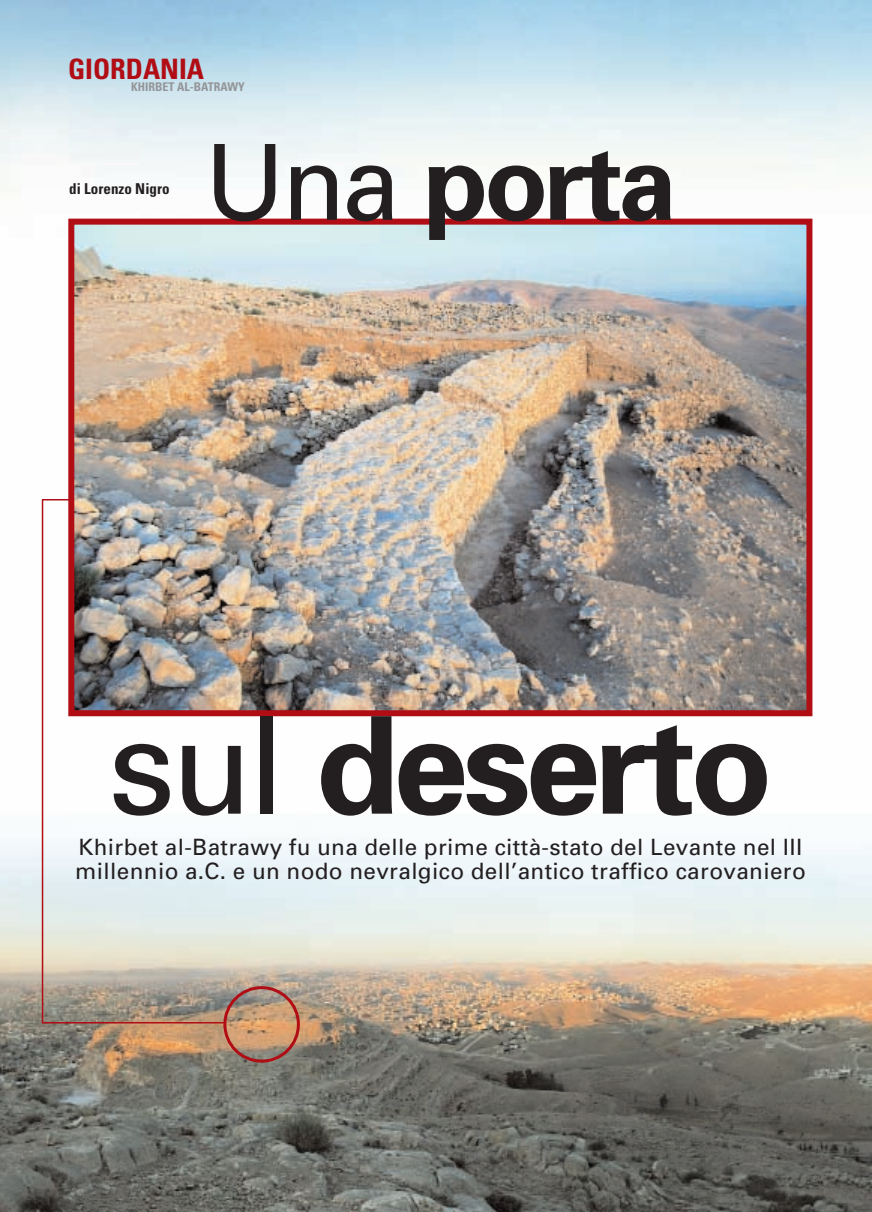
<style>
.page{position:relative;width:872px;height:1212px;background:#fff}
.page>*{position:absolute;margin:0;border:0;box-sizing:border-box;transform-origin:0 0}
.t1{font:700 135px "Univers";letter-spacing:-.04em;color:#231f20}
.t2{font:700 105px "Univers";letter-spacing:-.04em;color:#231f20}
.t3{font:700 condensed 28.2px "Univers";color:#b00d15}
.t4{font:22.5px/24px "Univers";letter-spacing:.015em;color:#231f20}
.t5{font:700 condensed 15px "Univers";letter-spacing:.005em;color:#231f20}
.t6{font:700 condensed 12px "Univers";color:#939598}
.s1{font-weight:400}
</style>
<div class="page">
<img style="left:0;top:0;width:872px;height:1212px">
<hr style="left:42px;top:499px;width:60px;height:1px;background:#b00d15">
<img style="left:75px;top:226px;width:730px;height:483px">
<div style="left:68px;top:219px;width:744px;height:497px;border:6px solid #b00d15"></div>
<hr style="left:42px;top:500px;width:1px;height:523px;background:#b00d15">
<hr style="left:43px;top:1022px;width:181px;height:1px;background:#b00d15">
<svg style="left:223px;top:986px;width:77px;height:76px;background:#b5886e"></svg>
<p class="t3" style="left:68px;top:58px;width:137px">GIORDANIA</p>
<p class="t6" style="left:131px;top:82px;width:115px">KHIRBET AL-BATRAWY</p>
<p class="t5" style="left:69px;top:184px;width:102px">di Lorenzo Nigro</p>
<h2 class="t2" style="left:204px;top:144px;width:474px"><span class="s1">Una</span> porta</h2>
<h1 class="t1" style="left:108px;top:716px;width:666px"><span class="s1">sul</span> deserto</h1>
<p class="t4" style="left:75px;top:837px;width:732px">Khirbet al-Batrawy fu una delle prime città-stato del Levante nel III millennio a.C. e un nodo nevralgico dell’antico traffico carovaniero</p>
</div>
